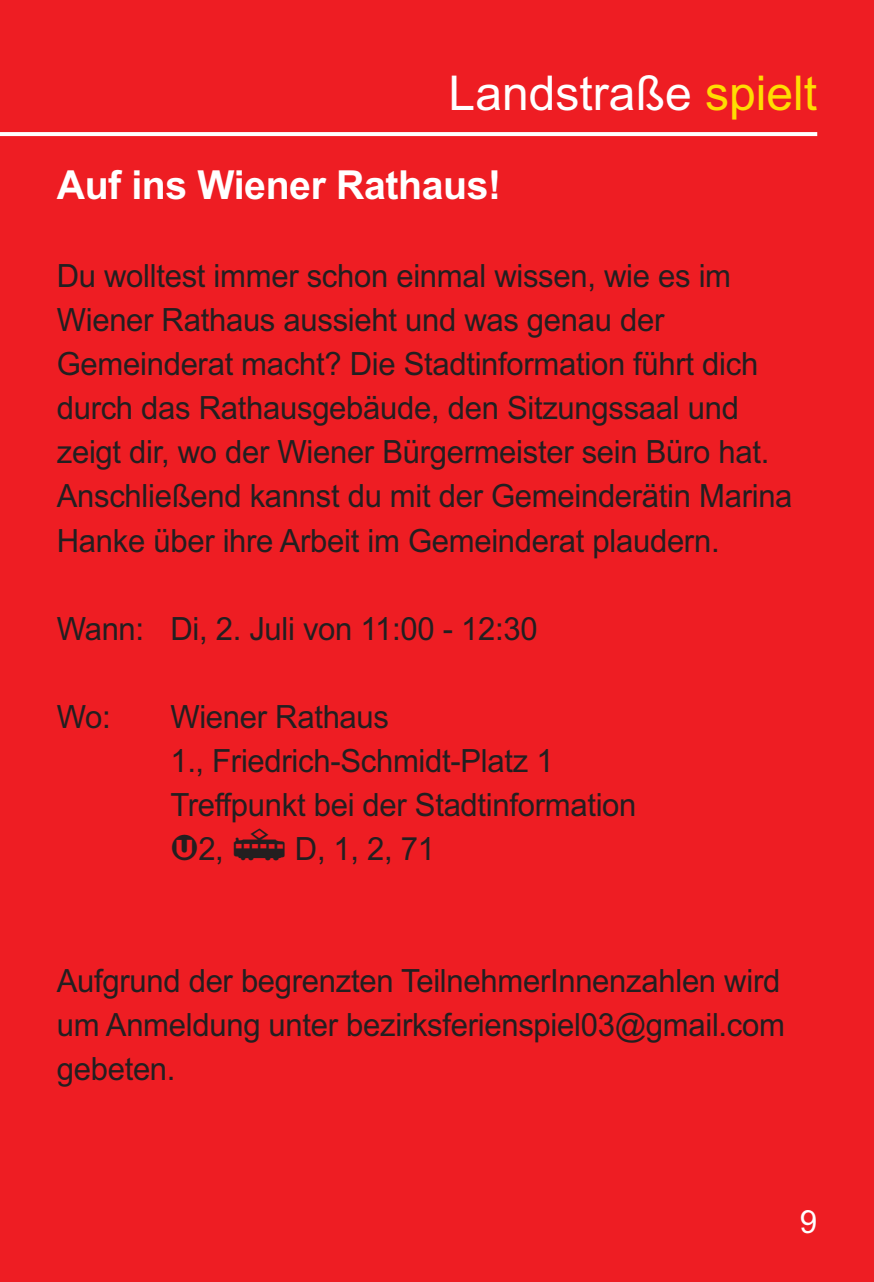
<style>
.page{position:relative;width:874px;height:1282px;background:#fff}
.page>*{position:absolute;margin:0;border:0;box-sizing:border-box;transform-origin:0 0}
.t1{font:48px "Arial";color:#fff}
.t2{font:700 40px "Arial";letter-spacing:-.01em;color:#fff}
.t3{font:32px/44px "Arial";letter-spacing:-.01em;color:#231f20}
.t4{font:32px "Arial";color:#fff}
.s1{color:#ffdd01}
.s2{font-family:"Wien Xtra PICTO"}
.s3{font-family:"Wien Xtra PICTO";font-size:38px}
</style>
<div class="page">
<div style="left:0;top:0;width:873px;height:1281px;background:#ee1d23"></div>
<svg style="left:0;top:132px;width:816px;height:4px;fill:#fff"></svg>
<h1 class="t1" style="left:448px;top:65px;width:370px">Landstraße <span class="s1">spielt</span></h1>
<p class="t2" style="left:57px;top:162px;width:446px">Auf ins Wiener Rathaus!</p>
<p class="t3" style="left:57px;top:254px;width:737px">Du wolltest immer schon einmal wissen, wie es im Wiener Rathaus aussieht und was genau der Gemeinderat macht? Die Stadtinformation führt dich durch das Rathausgebäude, den Sitzungssaal und zeigt dir, wo der Wiener Bürgermeister sein Büro hat.<br>Anschließend kannst du mit der Gemeinderätin Marina Hanke über ihre Arbeit im Gemeinderat plaudern.</p>
<p class="t3" style="left:57px;top:606px;width:482px">Wann: Di, 2. Juli von 11:00 - 12:30</p>
<p class="t3" style="left:57px;top:694px;width:56px">Wo:</p>
<p class="t3" style="left:170px;top:694px;width:467px">Wiener Rathaus<br>1., Friedrich-Schmidt-Platz 1<br>Treffpunkt bei der Stadtinformation <span class="s2">#</span>2, <span class="s3">$</span> D, 1, 2, 71</p>
<p class="t3" style="left:57px;top:958px;width:729px">Aufgrund der begrenzten TeilnehmerInnenzahlen wird um Anmeldung unter bezirksferienspiel03@gmail.com gebeten.</p>
<p class="t4" style="left:799px;top:1202px;width:19px">9</p>
</div>
